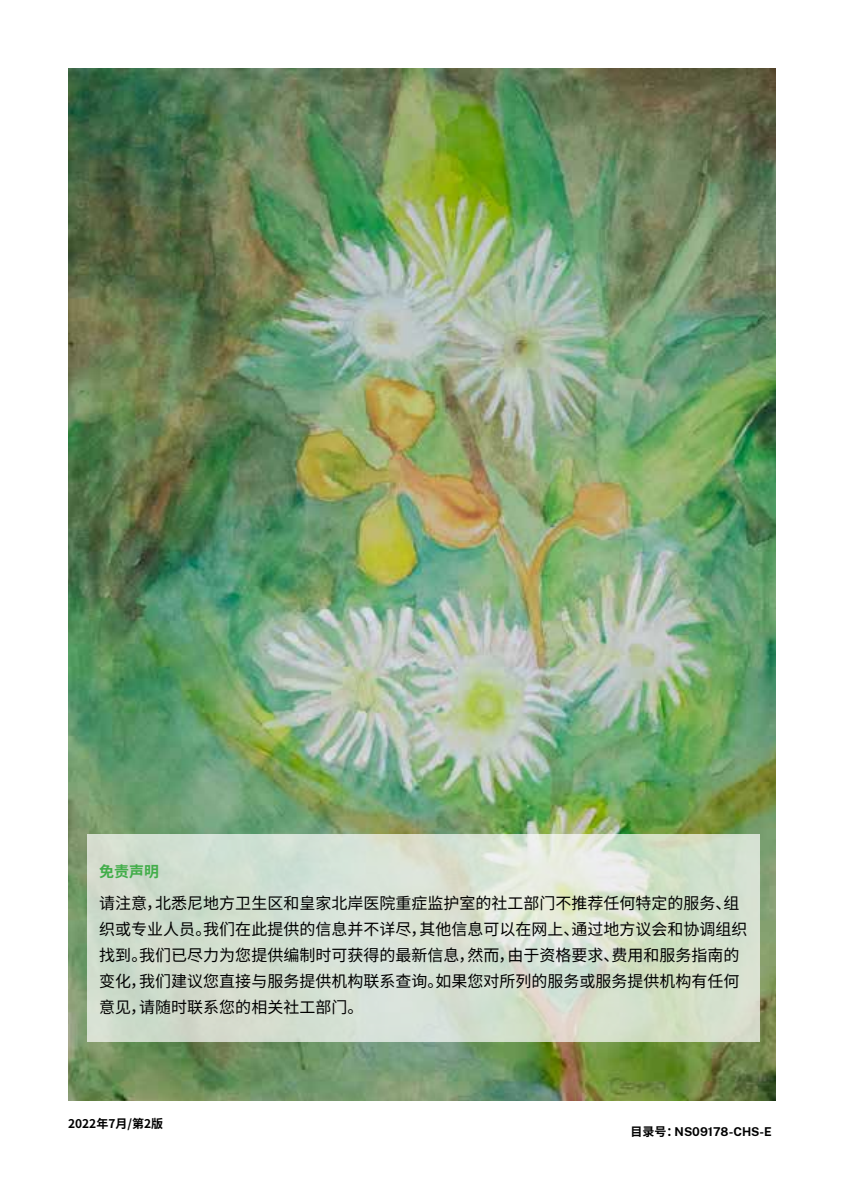
<style>
.page{position:relative;width:844px;height:1191px;background:#fff}
.page>*{position:absolute;margin:0;border:0;box-sizing:border-box;transform-origin:0 0}
.t1{font:16px/26px "Noto Sans SC";color:#000}
.t2{font:700 15px "Noto Sans SC";color:#41ad49}
.t3{font:700 12px "Public Sans";color:#000}
.t4{font:700 12px "Noto Sans SC";color:#000}
.s1{font-family:"Noto Sans SC"}
</style>
<div class="page">
<img style="left:68px;top:68px;width:708px;height:1032px">
<svg style="left:88px;top:834px;width:672px;height:207px;background:#d5e0d0"></svg>
<p class="t2" style="left:99px;top:863px;width:61px">免责声明</p>
<p class="t1" style="left:99px;top:890px;width:649px">请注意，北悉尼地方卫生区和皇家北岸医院重症监护室的社工部门不推荐任何特定的服务、组织或专业人员。我们在此提供的信息并不详尽，其他信息可以在网上、通过地方议会和协调组织找到。我们已尽力为您提供编制时可获得的最新信息，然而，由于资格要求、费用和服务指南的变化，我们建议您直接与服务提供机构联系查询。如果您对所列的服务或服务提供机构有任何意见，请随时联系您的相关社工部门。</p>
<p class="t4" style="left:68px;top:1117px;width:97px">2022年7月/第2版</p>
<p class="t3" style="left:630px;top:1122px;width:143px"><span class="s1">目录号：</span>NS09178-CHS-E</p>
</div>
